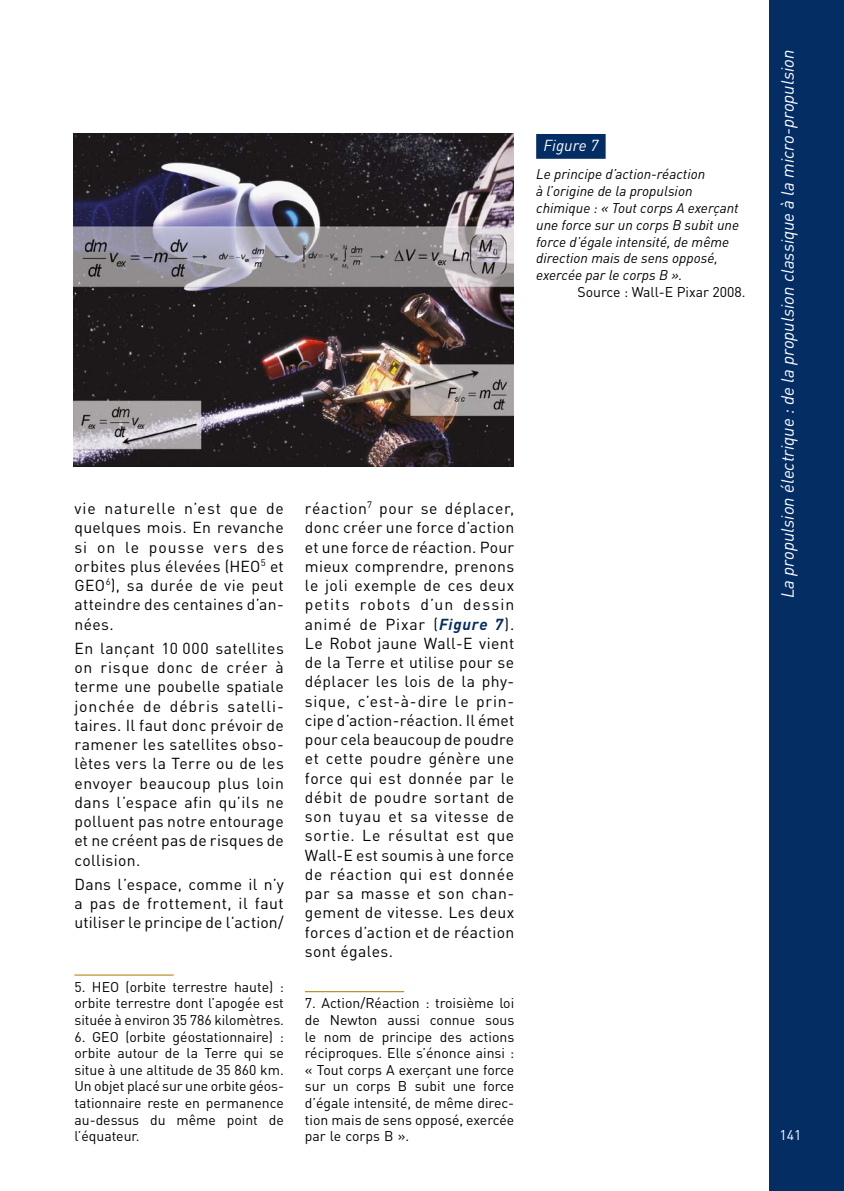
<style>
.page{position:relative;width:844px;height:1191px;background:#fff}
.page>*{position:absolute;margin:0;border:0;box-sizing:border-box;transform-origin:0 0}
.t1{font:italic 17.5px "DIN";color:#fff}
.t2{font:15.75px/19.2px "DIN";letter-spacing:.02em;color:#000;text-align:justify}
.t3{font:italic 15.75px "DIN";color:#fff}
.t4{font:14px/16.6px "DIN";color:#000;text-align:justify}
.t5{font:italic 14px/16.8px "DIN";color:#000}
.t6{font:14px "DIN";color:#fff}
.s1{font-weight:700;font-style:italic;color:#042d64}
</style>
<div class="page">
<div style="left:769px;top:0;width:74px;height:1191px;background:#042d64"></div>
<hr style="left:305px;top:991px;width:99px;height:1px;background:#aa7b00">
<hr style="left:74px;top:974px;width:100px;height:1px;background:#aa7b00">
<div style="left:536px;top:134px;width:69px;height:25px;background:#042d64"></div>
<img style="left:74px;top:134px;width:439px;height:332px">
<p class="t3" style="left:543px;top:136px;width:56px">Figure 7</p>
<p class="t5" style="left:536px;top:166px;width:204px">Le principe d’action-réaction<br>à l’origine de la propulsion chimique : « Tout corps A exerçant une force sur un corps B subit une force d’égale intensité, de même direction mais de sens opposé, exercée par le corps B ».</p>
<p class="t4" style="left:577px;top:283px;width:169px">Source : Wall-E Pixar 2008.</p>
<p class="t2" style="left:74px;top:498px;width:211px">vie naturelle n’est que de quelques mois. En revanche si on le pousse vers des orbites plus élevées (HEO<sup>5</sup> et GEO<sup>6</sup>), sa durée de vie peut atteindre des centaines d’an&shy;nées.</p>
<p class="t2" style="left:74px;top:638px;width:211px">En lançant 10 000 satellites on risque donc de créer à terme une poubelle spatiale jonchée de débris satelli&shy;taires. Il faut donc prévoir de ramener les satellites obso&shy;lètes vers la Terre ou de les envoyer beaucoup plus loin dans l’espace afin qu’ils ne polluent pas notre entourage et ne créent pas de risques de collision.</p>
<p class="t2" style="left:74px;top:874px;width:211px">Dans l’espace, comme il n’y a pas de frottement, il faut utiliser le principe de l’action/</p>
<p class="t4" style="left:74px;top:978px;width:211px">5. HEO (orbite terrestre haute) : orbite terrestre dont l’apogée est située à environ 35 786 kilomètres.</p>
<p class="t4" style="left:74px;top:1028px;width:211px">6. GEO (orbite géostationnaire) : orbite autour de la Terre qui se situe à une altitude de 35 860 km.<br>Un objet placé sur une orbite géos&shy;tationnaire reste en permanence au-dessus du même point de l’équateur.</p>
<p class="t2" style="left:305px;top:498px;width:211px">réaction<sup>7</sup> pour se déplacer, donc créer une force d’action et une force de réaction. Pour mieux comprendre, prenons le joli exemple de ces deux petits robots d’un dessin animé de Pixar (<span class="s1">Figure 7</span>).<br>Le Robot jaune Wall-E vient de la Terre et utilise pour se déplacer les lois de la phy&shy;sique, c’est-à-dire le prin&shy;cipe d’action-réaction. Il émet pour cela beaucoup de poudre et cette poudre génère une force qui est donnée par le débit de poudre sortant de son tuyau et sa vitesse de sortie. Le résultat est que Wall-E est soumis à une force de réaction qui est donnée par sa masse et son chan&shy;gement de vitesse. Les deux forces d’action et de réaction sont égales.</p>
<p class="t4" style="left:305px;top:994px;width:211px">7. Action/Réaction : troisième loi de Newton aussi connue sous le nom de principe des actions réciproques. Elle s’énonce ainsi : « Tout corps A exerçant une force sur un corps B subit une force d’égale intensité, de même direc&shy;tion mais de sens opposé, exercée par le corps B ».</p>
<p class="t1" style="left:776px;top:598px;width:550px;rotate:-90deg">La propulsion électrique : de la propulsion classique à la micro-propulsion</p>
<p class="t6" style="left:779px;top:1125px;width:23px">141</p>
</div>
